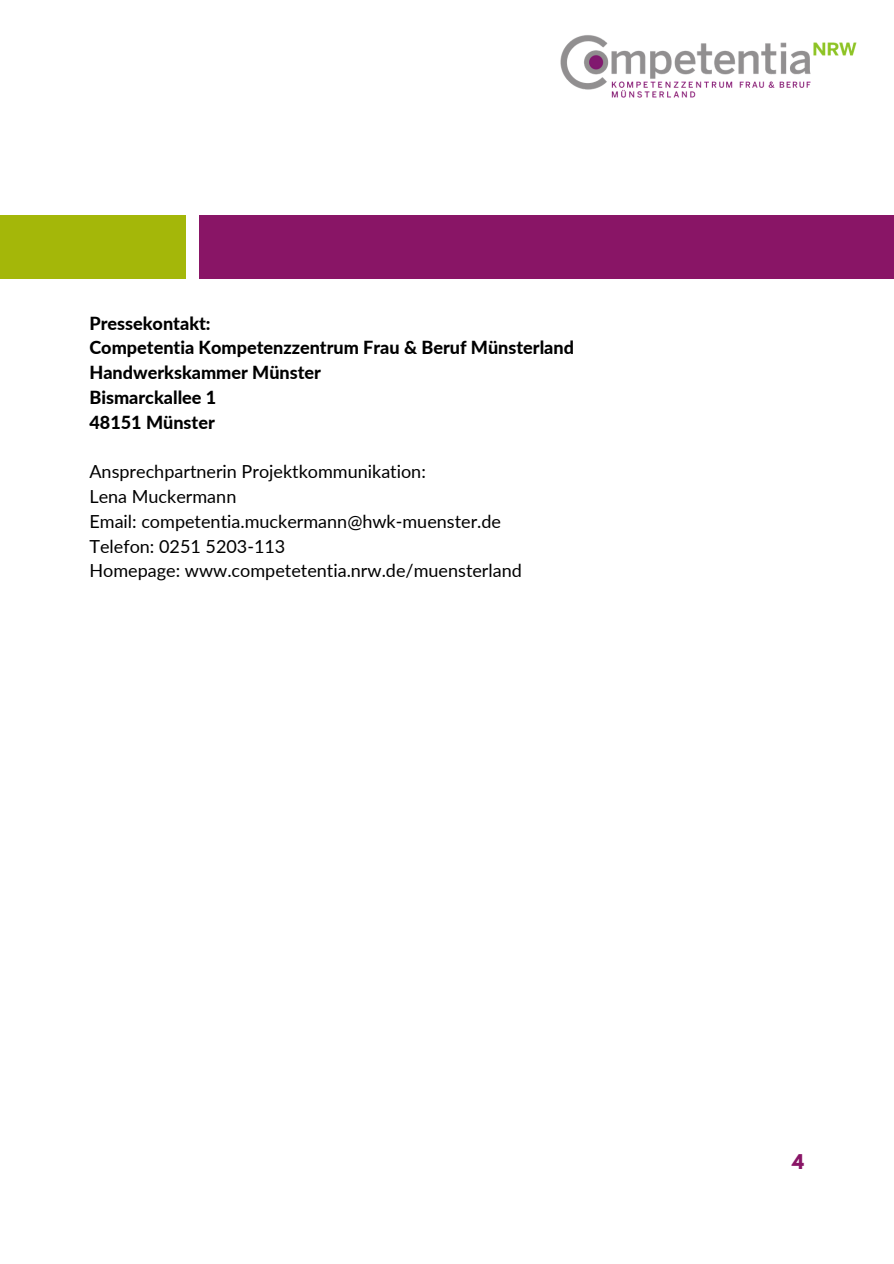
<style>
.page{position:relative;width:894px;height:1264px;background:#fff}
.page>*{position:absolute;margin:0;border:0;box-sizing:border-box;transform-origin:0 0}
.t1{font:18px/24.8px "Lato";color:#000}
.t2{font:800 18px/24.8px "Lato";color:#000}
.t3{font:700 18px "League Spartan";color:#891566}
</style>
<div class="page">
<img style="left:560px;top:35px;width:297px;height:63px">
<div style="left:199px;top:215px;width:694px;height:64px;background:#891566"></div>
<div style="left:0;top:215px;width:186px;height:63px;background:#a4b709"></div>
<p class="t2" style="left:89px;top:310px;width:486px">Pressekontakt:<br>Competentia Kompetenzzentrum Frau &amp; Beruf Münsterland<br>Handwerkskammer Münster<br>Bismarckallee 1<br>48151 Münster</p>
<p class="t1" style="left:89px;top:459px;width:434px">Ansprechpartnerin Projektkommunikation:<br>Lena Muckermann<br>Email: competentia.muckermann@hwk-muenster.de Telefon: 0251 5203-113<br>Homepage: www.competetentia.nrw.de/muensterland</p>
<p class="t3" style="left:792px;top:1152px;width:13px">4</p>
</div>
